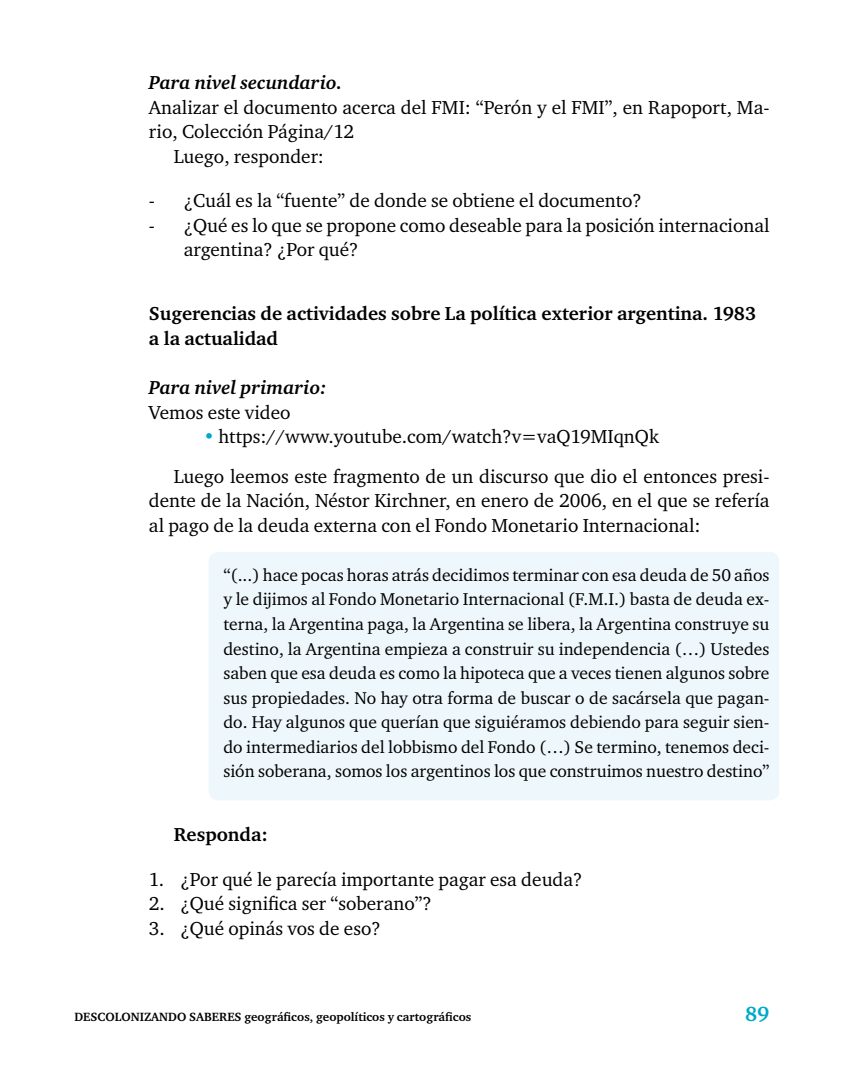
<style>
.page{position:relative;width:844px;height:1092px;background:#fff}
.page>*{position:absolute;margin:0;border:0;box-sizing:border-box;transform-origin:0 0}
.t1{font:700 21px "Charter ITC";color:#00a8cb}
.t2{font:19.25px/24.5px "Charter ITC";color:#000}
.t3{font:700 19.25px/24.5px "Charter ITC";color:#000}
.t4{font:italic 700 19.25px "Charter ITC";color:#000}
.t5{font:17.5px/24.5px "Charter ITC";color:#000;text-align:justify}
.t6{font:700 12.25px "Charter ITC";color:#000}
.s1{color:#00a8cb}
</style>
<div class="page">
<div style="left:208px;top:552px;width:571px;height:248px;background:#eef7fb;border-radius:10px"></div>
<p class="t4" style="left:149px;top:71px;width:195px">Para nivel secundario.</p>
<p class="t2" style="left:149px;top:94px;width:622px">Analizar el documento acerca del FMI: “Perón y el FMI”, en Rapoport, Ma-</p>
<p class="t2" style="left:149px;top:119px;width:207px">rio, Colección Página/12</p>
<p class="t2" style="left:174px;top:143px;width:152px">Luego, responder:</p>
<p class="t2" style="left:149px;top:188px;width:494px">- ¿Cuál es la “fuente” de donde se obtiene el documento?</p>
<p class="t2" style="left:184px;top:212px;width:587px;text-indent:-35px">- ¿Qué es lo que se propone como deseable para la posición internacional argentina? ¿Por qué?</p>
<p class="t3" style="left:149px;top:301px;width:608px">Sugerencias de actividades sobre La política exterior argentina. 1983 a la actualidad</p>
<p class="t4" style="left:149px;top:376px;width:179px">Para nivel primario:</p>
<p class="t2" style="left:149px;top:399px;width:143px">Vemos este video</p>
<p class="t2" style="left:174px;top:416px;width:597px;line-height:39.4px;text-indent:30px"><span class="s1">•</span> https://www.youtube.com/watch?v=vaQ19MIqnQk<br>Luego leemos este fragmento de un discurso que dio el entonces presi-</p>
<p class="t2" style="left:149px;top:488px;width:622px">dente de la Nación, Néstor Kirchner, en enero de 2006, en el que se refería al pago de la deuda externa con el Fondo Monetario Internacional:</p>
<p class="t5" style="left:223px;top:562px;width:547px">“(...) hace pocas horas atrás decidimos terminar con esa deuda de 50 años y le dijimos al Fondo Monetario Internacional (F.M.I.) basta de deuda ex&shy;terna, la Argentina paga, la Argentina se libera, la Argentina construye su destino, la Argentina empieza a construir su independencia (…) Ustedes saben que esa deuda es como la hipoteca que a veces tienen algunos sobre sus propiedades. No hay otra forma de buscar o de sacársela que pagan&shy;do. Hay algunos que querían que siguiéramos debiendo para seguir sien&shy;do intermediarios del lobbismo del Fondo (…) Se termino, tenemos deci&shy;sión soberana, somos los argentinos los que construimos nuestro destino”</p>
<p class="t3" style="left:174px;top:822px;width:96px">Responda:</p>
<p class="t2" style="left:149px;top:866px;width:435px">1. ¿Por qué le parecía importante pagar esa deuda?</p>
<p class="t2" style="left:149px;top:890px;width:284px">2. ¿Qué significa ser “soberano”?</p>
<p class="t2" style="left:149px;top:915px;width:233px">3. ¿Qué opinás vos de eso?</p>
<p class="t6" style="left:74px;top:1009px;width:398px">DESCOLONIZANDO SABERES geográficos, geopolíticos y cartográficos</p>
<p class="t1" style="left:744px;top:1000px;width:26px">89</p>
</div>
